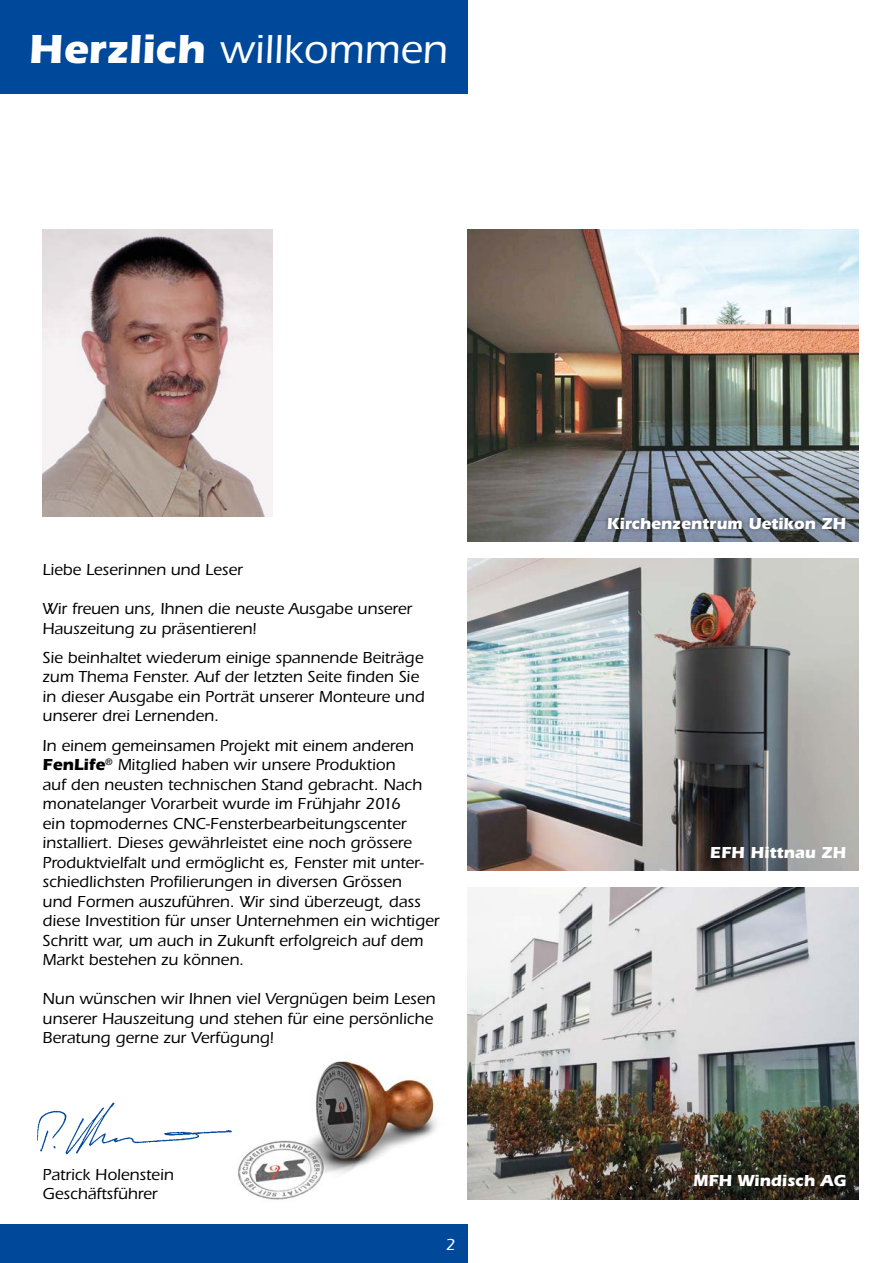
<style>
.page{position:relative;width:893px;height:1263px;background:#fff}
.page>*{position:absolute;margin:0;border:0;box-sizing:border-box;transform-origin:0 0}
.t1{font:500 42px "Itc Eras";color:#fff}
.t2{font:500 16.5px/19.5px "Itc Eras";color:#000}
.t3{font:700 16.5px "Itc Eras";color:#fff}
.t4{font:500 16.5px "Itc Eras";color:#fff}
.s1{font-weight:700}
</style>
<div class="page">
<div style="left:0;top:0;width:468px;height:94px;background:#00489a"></div>
<div style="left:0;top:1225px;width:468px;height:38px;background:#00489a"></div>
<img style="left:43px;top:230px;width:229px;height:287px">
<img style="left:238px;top:1060px;width:199px;height:140px">
<img style="left:37px;top:1102px;width:195px;height:53px">
<img style="left:468px;top:230px;width:391px;height:311px">
<img style="left:468px;top:558px;width:391px;height:312px">
<img style="left:468px;top:887px;width:391px;height:312px">
<div style="left:603px;top:513px;width:247px;height:20px;background:#000;opacity:.5"></div>
<h1 class="t1" style="left:29px;top:25px;width:420px"><span class="s1">Herzlich</span> willkommen</h1>
<p class="t2" style="left:43px;top:560px;width:202px">Liebe Leserinnen und Leser</p>
<p class="t2" style="left:43px;top:599px;width:371px">Wir freuen uns, Ihnen die neuste Ausgabe unserer<br>Hauszeitung zu präsentieren!</p>
<p class="t2" style="left:43px;top:648px;width:384px">Sie beinhaltet wiederum einige spannende Beiträge zum Thema Fenster. Auf der letzten Seite finden Sie in dieser Ausgabe ein Porträt unserer Monteure und unserer drei Lernenden.</p>
<p class="t2" style="left:43px;top:736px;width:398px">In einem gemeinsamen Projekt mit einem anderen <span class="s1">FenLife</span><sup>®</sup> Mitglied haben wir unsere Produktion<br>auf den neusten technischen Stand gebracht. Nach monatelanger Vorarbeit wurde im Frühjahr 2016<br>ein topmodernes CNC-Fensterbearbeitungscenter installiert. Dieses gewährleistet eine noch grössere Produktvielfalt und ermöglicht es, Fenster mit unter&shy;schiedlichsten Profilierungen in diversen Grössen<br>und Formen auszuführen. Wir sind überzeugt, dass diese Investition für unser Unternehmen ein wichtiger Schritt war, um auch in Zukunft erfolgreich auf dem Markt bestehen zu können.</p>
<p class="t2" style="left:43px;top:989px;width:394px">Nun wünschen wir Ihnen viel Vergnügen beim Lesen unserer Hauszeitung und stehen für eine persönliche<br>Beratung gerne zur Verfügung!</p>
<p class="t2" style="left:43px;top:1165px;width:133px">Patrick Holenstein<br>Geschäftsführer</p>
<p class="t4" style="left:446px;top:1235px;width:11px">2</p>
<p class="t3" style="left:607px;top:514px;width:241px">Kirchenzentrum Uetikon ZH</p>
<p class="t3" style="left:710px;top:842px;width:138px">EFH Hittnau ZH</p>
<p class="t3" style="left:693px;top:1171px;width:155px">MFH Windisch AG</p>
</div>
